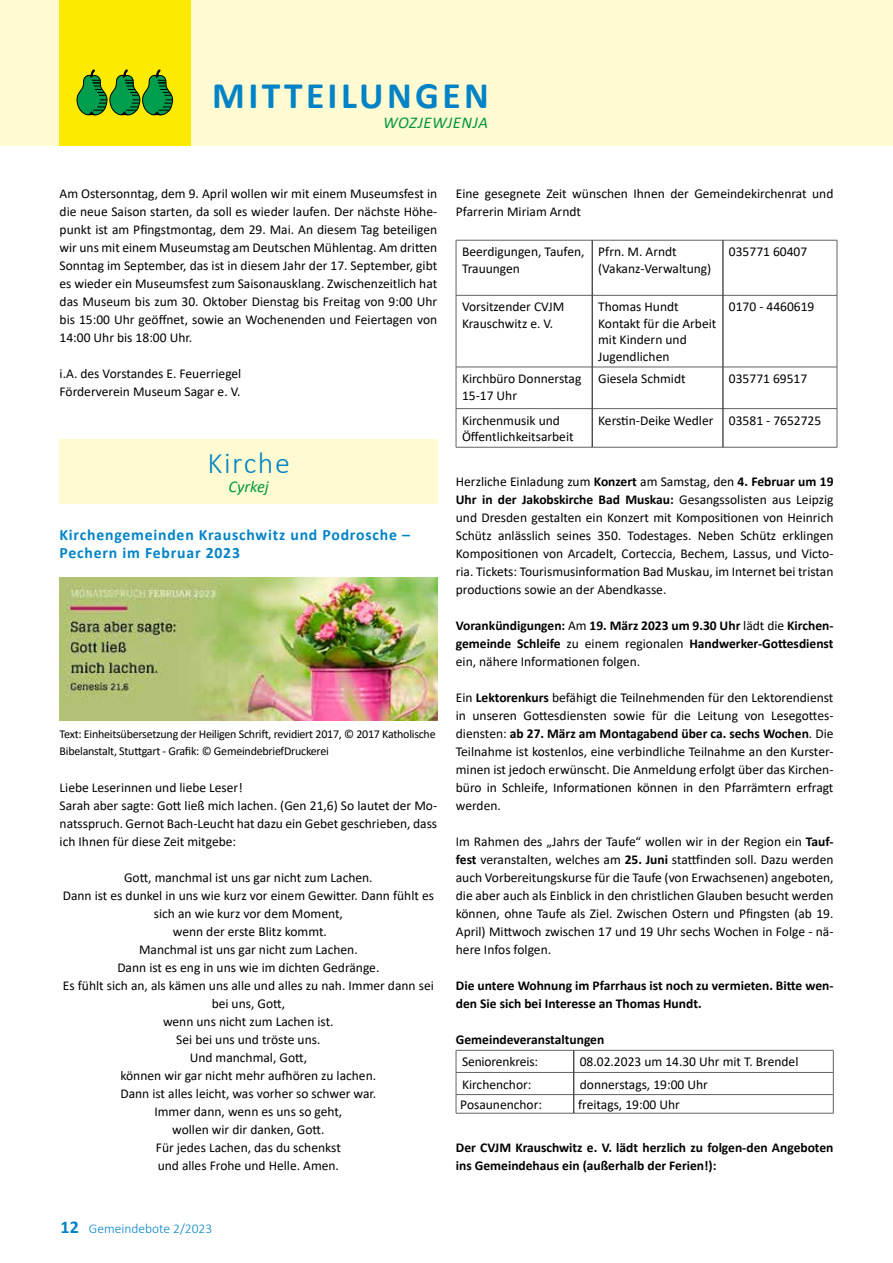
<style>
.page{position:relative;width:893px;height:1263px;background:#fff}
.page>*{position:absolute;margin:0;border:0;box-sizing:border-box;transform-origin:0 0}
.t1{font:700 37.5px "Calibri";letter-spacing:.09em;color:#0083c6}
.t2{font:300 30px "Calibri";letter-spacing:.05em;color:#0083c6}
.t3{font:italic 16.5px "Calibri";letter-spacing:.04em;color:#00973e}
.t4{font:italic 16.5px "Calibri";letter-spacing:.02em;color:#00973e}
.t5{font:700 15.75px/18px "Calibri";letter-spacing:.05em;color:#0083c6}
.t6{font:13.5px/18px "Calibri";color:#000}
.t7{font:700 13.5px/18px "Calibri";color:#000}
.t8{font:300 13.5px "Calibri";color:#0083c6}
.t9{font:12px/16.5px "Calibri";letter-spacing:-.02em;color:#000}
.s1{font-weight:700}
.s2{font-weight:400}
.s3{font-weight:700;font-size:18px}
</style>
<div class="page">
<div style="left:0;top:0;width:893px;height:146px;background:#fffad1"></div>
<div style="left:60px;top:0;width:131px;height:146px;background:#fcea00"></div>
<svg style="left:76px;top:69px;width:98px;height:47px"></svg>
<div style="left:60px;top:439px;width:378px;height:65px;background:#fffad1"></div>
<img style="left:60px;top:577px;width:378px;height:144px">
<hr style="left:456px;top:240px;width:136px;height:1px;background:#626261">
<hr style="left:456px;top:240px;width:1px;height:55px;background:#626261">
<hr style="left:592px;top:240px;width:131px;height:1px;background:#626261">
<hr style="left:723px;top:240px;width:114px;height:1px;background:#626261">
<hr style="left:837px;top:240px;width:1px;height:55px;background:#626261">
<hr style="left:456px;top:295px;width:136px;height:1px;background:#626261">
<hr style="left:456px;top:296px;width:1px;height:71px;background:#626261">
<hr style="left:592px;top:295px;width:131px;height:1px;background:#626261">
<hr style="left:723px;top:295px;width:114px;height:1px;background:#626261">
<hr style="left:837px;top:296px;width:1px;height:71px;background:#626261">
<hr style="left:456px;top:367px;width:136px;height:1px;background:#626261">
<hr style="left:456px;top:367px;width:1px;height:41px;background:#626261">
<hr style="left:592px;top:367px;width:131px;height:1px;background:#626261">
<hr style="left:723px;top:367px;width:114px;height:1px;background:#626261">
<hr style="left:837px;top:367px;width:1px;height:41px;background:#626261">
<hr style="left:456px;top:408px;width:136px;height:1px;background:#626261">
<hr style="left:456px;top:409px;width:1px;height:38px;background:#626261">
<hr style="left:592px;top:408px;width:131px;height:1px;background:#626261">
<hr style="left:723px;top:408px;width:114px;height:1px;background:#626261">
<hr style="left:837px;top:409px;width:1px;height:38px;background:#626261">
<hr style="left:456px;top:447px;width:136px;height:1px;background:#626261">
<hr style="left:592px;top:447px;width:131px;height:1px;background:#626261">
<hr style="left:723px;top:447px;width:114px;height:1px;background:#626261">
<hr style="left:592px;top:240px;width:1px;height:55px;background:#000">
<hr style="left:723px;top:240px;width:1px;height:55px;background:#000">
<hr style="left:592px;top:296px;width:1px;height:71px;background:#000">
<hr style="left:723px;top:296px;width:1px;height:71px;background:#000">
<hr style="left:592px;top:367px;width:1px;height:41px;background:#000">
<hr style="left:723px;top:367px;width:1px;height:41px;background:#000">
<hr style="left:592px;top:409px;width:1px;height:38px;background:#000">
<hr style="left:723px;top:409px;width:1px;height:38px;background:#000">
<hr style="left:456px;top:1094px;width:118px;height:1px;background:#626261">
<hr style="left:574px;top:1094px;width:259px;height:1px;background:#626261">
<hr style="left:456px;top:1050px;width:118px;height:1px;background:#626261">
<hr style="left:574px;top:1050px;width:259px;height:1px;background:#626261">
<hr style="left:456px;top:1072px;width:118px;height:1px;background:#626261">
<svg style="left:456px;top:1050px;width:1px;height:63px"></svg>
<hr style="left:574px;top:1072px;width:259px;height:1px;background:#626261">
<svg style="left:833px;top:1050px;width:1px;height:63px"></svg>
<hr style="left:456px;top:1113px;width:118px;height:1px;background:#626261">
<hr style="left:574px;top:1113px;width:259px;height:1px;background:#626261">
<svg style="left:573px;top:1051px;width:1px;height:62px"></svg>
<h1 class="t1" style="left:212px;top:69px;width:278px">MITTEILUNGEN</h1>
<p class="t3" style="left:383px;top:111px;width:107px">WOZJEWJENJA</p>
<p class="t6" style="left:60px;top:184px;width:379px;text-align:justify">Am Ostersonntag, dem 9. April wollen wir mit einem Museumsfest in die neue Saison starten, da soll es wieder laufen. Der nächste Höhe&shy;punkt ist am Pfingstmontag, dem 29. Mai. An diesem Tag beteiligen wir uns mit einem Museumstag am Deutschen Mühlentag. Am dritten Sonntag im September, das ist in diesem Jahr der 17. September, gibt es wieder ein Museumsfest zum Saisonausklang. Zwischenzeitlich hat das Museum bis zum 30. Oktober Dienstag bis Freitag von 9:00 Uhr bis 15:00 Uhr geöffnet, sowie an Wochenenden und Feiertagen von 14:00 Uhr bis 18:00 Uhr.</p>
<p class="t6" style="left:60px;top:364px;width:183px">i.A. des Vorstandes E. Feuerriegel<br>Förderverein Museum Sagar e. V.</p>
<h2 class="t2" style="left:208px;top:444px;width:84px">Kirche</h2>
<p class="t4" style="left:228px;top:475px;width:42px">Cyrkej</p>
<p class="t5" style="left:60px;top:526px;width:352px">Kirchengemeinden Krauschwitz und Podrosche –<br>Pechern im Februar 2023</p>
<p class="t9" style="left:60px;top:725px;width:378px">Text: Einheitsübersetzung der Heiligen Schrift, revidiert 2017, © 2017 Katholische<br>Bibelanstalt, Stuttgart - Grafik: © GemeindebriefDruckerei</p>
<p class="t6" style="left:60px;top:778px;width:379px">Liebe Leserinnen und liebe Leser!<br>Sarah aber sagte: Gott ließ mich lachen. (Gen 21,6) So lautet der Mo&shy;natsspruch. Gernot Bach-Leucht hat dazu ein Gebet geschrieben, dass ich Ihnen für diese Zeit mitgebe:</p>
<p class="t6" style="left:63px;top:868px;width:373px;text-align:center">Gott, manchmal ist uns gar nicht zum Lachen.<br>Dann ist es dunkel in uns wie kurz vor einem Gewitter. Dann fühlt es sich an wie kurz vor dem Moment,<br>wenn der erste Blitz kommt.<br>Manchmal ist uns gar nicht zum Lachen.<br>Dann ist es eng in uns wie im dichten Gedränge.<br>Es fühlt sich an, als kämen uns alle und alles zu nah. Immer dann sei bei uns, Gott,<br>wenn uns nicht zum Lachen ist.<br>Sei bei uns und tröste uns.<br>Und manchmal, Gott,<br>können wir gar nicht mehr aufhören zu lachen.<br>Dann ist alles leicht, was vorher so schwer war.<br>Immer dann, wenn es uns so geht,<br>wollen wir dir danken, Gott.<br>Für jedes Lachen, das du schenkst<br>und alles Frohe und Helle. Amen.</p>
<p class="t6" style="left:456px;top:184px;width:379px">Eine gesegnete Zeit wünschen Ihnen der Gemeindekirchenrat und<br>Pfarrerin Miriam Arndt</p>
<p class="t6" style="left:462px;top:243px;width:124px;line-height:16.5px">Beerdigungen, Taufen,<br>Trauungen</p>
<p class="t6" style="left:598px;top:243px;width:115px;line-height:16.5px">Pfrn. M. Arndt (Vakanz-Verwaltung)</p>
<p class="t6" style="left:729px;top:242px;width:80px">035771 60407</p>
<p class="t6" style="left:462px;top:298px;width:104px;line-height:16.5px">Vorsitzender CVJM<br>Krauschwitz e. V.</p>
<p class="t6" style="left:598px;top:298px;width:120px;line-height:16.5px">Thomas Hundt<br>Kontakt für die Arbeit mit Kindern und<br>Jugendlichen</p>
<p class="t6" style="left:729px;top:298px;width:87px">0170 - 4460619</p>
<p class="t6" style="left:462px;top:370px;width:121px;line-height:16.5px">Kirchbüro Donnerstag<br>15-17 Uhr</p>
<p class="t6" style="left:598px;top:369px;width:89px">Giesela Schmidt</p>
<p class="t6" style="left:729px;top:369px;width:80px">035771 69517</p>
<p class="t6" style="left:462px;top:412px;width:113px;line-height:16.5px">Kirchenmusik und<br>Öffentlichkeitsarbeit</p>
<p class="t6" style="left:598px;top:411px;width:225px">Kerstin-Deike Wedler 03581 - 7652725</p>
<p class="t6" style="left:456px;top:472px;width:379px;text-align:justify">Herzliche Einladung zum <span class="s1">Konzert</span> am Samstag, den <span class="s1">4. Februar um 19<br>Uhr in der Jakobskirche Bad Muskau:</span> Gesangssolisten aus Leipzig und Dresden gestalten ein Konzert mit Kompositionen von Heinrich Schütz anlässlich seines 350. Todestages. Neben Schütz erklingen Kompositionen von Arcadelt, Corteccia, Bechem, Lassus, und Victo&shy;ria. Tickets: Tourismusinformation Bad Muskau, im Internet bei tristan productions sowie an der Abendkasse.</p>
<p class="t7" style="left:456px;top:616px;width:379px;text-align:justify">Vorankündigungen: <span class="s2">Am</span> 19. März 2023 um 9.30 Uhr <span class="s2">lädt die</span> Kirchen&shy;gemeinde Schleife <span class="s2">zu einem regionalen</span> Handwerker-Gottesdienst <span class="s2">ein, nähere Informationen folgen.</span></p>
<p class="t6" style="left:456px;top:688px;width:379px;text-align:justify">Ein <span class="s1">Lektorenkurs</span> befähigt die Teilnehmenden für den Lektorendienst in unseren Gottesdiensten sowie für die Leitung von Lesegottes&shy;diensten: <span class="s1">ab 27. März am Montagabend über ca. sechs Wochen</span>. Die Teilnahme ist kostenlos, eine verbindliche Teilnahme an den Kurster&shy;minen ist jedoch erwünscht. Die Anmeldung erfolgt über das Kirchen&shy;büro in Schleife, Informationen können in den Pfarrämtern erfragt werden.</p>
<p class="t6" style="left:456px;top:832px;width:379px;text-align:justify">Im Rahmen des „Jahrs der Taufe“ wollen wir in der Region ein <span class="s1">Tauf&shy;fest</span> veranstalten, welches am <span class="s1">25. Juni</span> stattfinden soll. Dazu werden auch Vorbereitungskurse für die Taufe (von Erwachsenen) angeboten, die aber auch als Einblick in den christlichen Glauben besucht werden können, ohne Taufe als Ziel. Zwischen Ostern und Pfingsten (ab 19.<br>April) Mittwoch zwischen 17 und 19 Uhr sechs Wochen in Folge - nä&shy;here Infos folgen.</p>
<p class="t7" style="left:456px;top:976px;width:379px">Die untere Wohnung im Pfarrhaus ist noch zu vermieten. Bitte wen&shy;den Sie sich bei Interesse an Thomas Hundt.</p>
<p class="t7" style="left:456px;top:1030px;width:150px">Gemeindeveranstaltungen</p>
<p class="t6" style="left:462px;top:1052px;width:78px">Seniorenkreis:</p>
<p class="t6" style="left:580px;top:1052px;width:220px">08.02.2023 um 14.30 Uhr mit T. Brendel</p>
<p class="t6" style="left:462px;top:1075px;width:71px">Kirchenchor:</p>
<p class="t6" style="left:580px;top:1075px;width:130px">donnerstags, 19:00 Uhr</p>
<p class="t6" style="left:460px;top:1095px;width:83px">Posaunenchor:</p>
<p class="t6" style="left:578px;top:1095px;width:103px">freitags, 19:00 Uhr</p>
<p class="t7" style="left:456px;top:1138px;width:379px">Der CVJM Krauschwitz e. V. lädt herzlich zu folgen-den Angeboten ins Gemeindehaus ein (außerhalb der Ferien!):</p>
<p class="t8" style="left:61px;top:1220px;width:153px"><span class="s3">12</span> Gemeindebote 2/2023</p>
</div>
